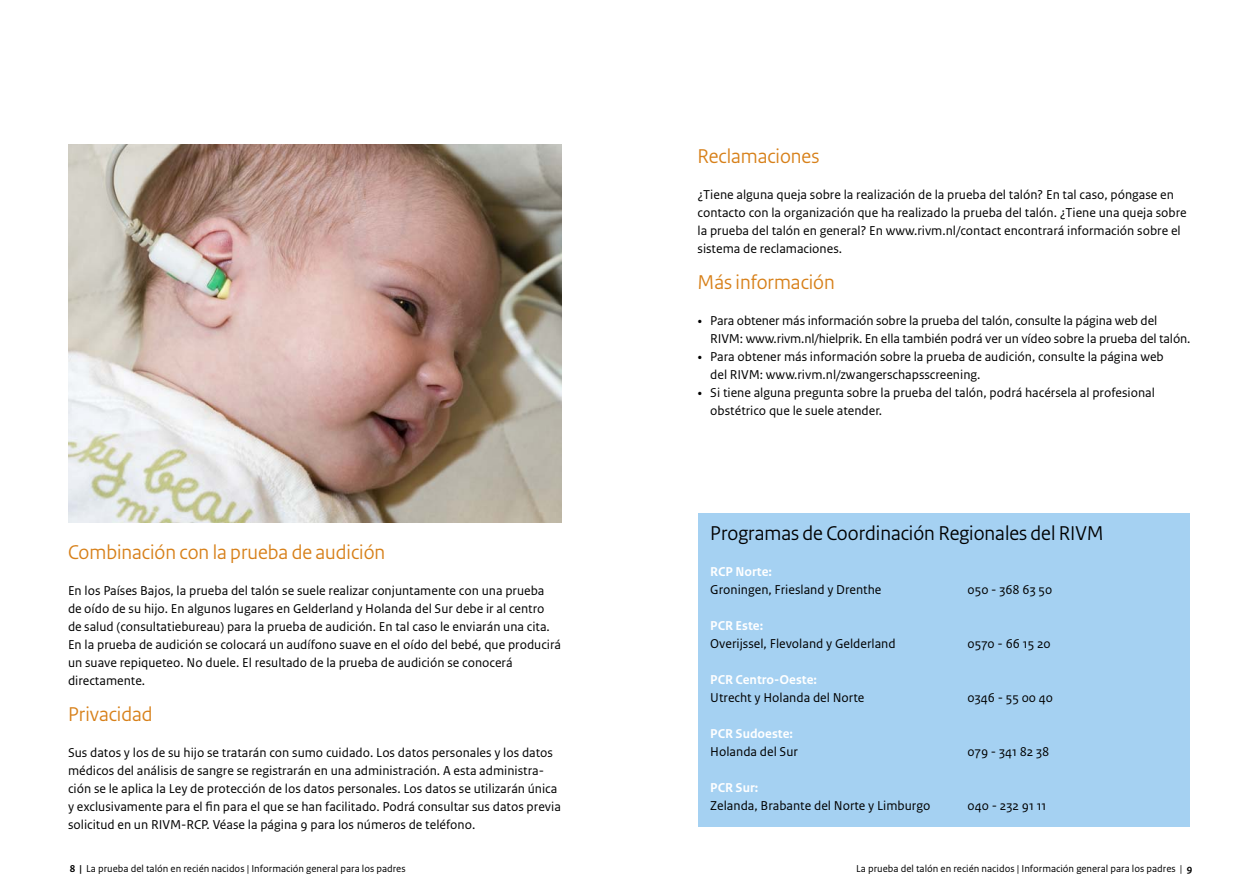
<style>
.page{position:relative;width:1259px;height:893px;background:#fff}
.page>*{position:absolute;margin:0;border:0;box-sizing:border-box;transform-origin:0 0}
.t1{font:21px "Rijksoverheid Sans Heading";color:#d78019}
.t2{font:21px "Rijksoverheid Sans Heading";color:#000}
.t3{font:13.5px/18px "Rijksoverheid Sans Text";color:#000}
.t4{font:700 13.5px "Rijksoverheid Sans Text";color:#fff}
.t5{font:10.5px "Rijksoverheid Sans Text";color:#000}
.s1{font-family:"Rijksoverheid Serif"}
.s2{font-weight:700}
</style>
<div class="page">
<div style="left:697px;top:513px;width:492px;height:314px;background:#a5d1f2"></div>
<img style="left:68px;top:145px;width:493px;height:378px">
<h1 class="t1" style="left:68px;top:544px;width:319px">Combinación con la prueba de audición</h1>
<p class="t3" style="left:68px;top:582px;width:494px">En los Países Bajos, la prueba del talón se suele realizar conjuntamente con una prueba de oído de su hijo. En algunos lugares en Gelderland y Holanda del Sur debe ir al centro de salud (consultatiebureau) para la prueba de audición. En tal caso le enviarán una cita.<br>En la prueba de audición se colocará un audífono suave en el oído del bebé, que producirá un suave repiqueteo. No duele. El resultado de la prueba de audición se conocerá directamente.</p>
<h1 class="t1" style="left:68px;top:706px;width:86px">Privacidad</h1>
<p class="t3" style="left:68px;top:744px;width:494px">Sus datos y los de su hijo se tratarán con sumo cuidado. Los datos personales y los datos médicos del análisis de sangre se registrarán en una administración. A esta administra&shy;ción se le aplica la Ley de protección de los datos personales. Los datos se utilizarán única y exclusivamente para el fin para el que se han facilitado. Podrá consultar sus datos previa solicitud en un RIVM-RCP. Véase la página 9 para los números de teléfono.</p>
<h1 class="t1" style="left:697px;top:148px;width:123px">Reclamaciones</h1>
<p class="t3" style="left:697px;top:186px;width:491px">¿Tiene alguna queja sobre la realización de la prueba del talón? En tal caso, póngase en contacto con la organización que ha realizado la prueba del talón. ¿Tiene una queja sobre la prueba del talón en general? En www.rivm.nl/contact encontrará información sobre el sistema de reclamaciones.</p>
<h1 class="t1" style="left:697px;top:274px;width:139px">Más información</h1>
<p class="t3" style="left:710px;top:312px;width:482px;text-indent:-13px"><span class="s1">•</span> Para obtener más información sobre la prueba del talón, consulte la página web del<br>RIVM: www.rivm.nl/hielprik. En ella también podrá ver un vídeo sobre la prueba del talón.</p>
<p class="t3" style="left:710px;top:348px;width:455px;text-indent:-13px"><span class="s1">•</span> Para obtener más información sobre la prueba de audición, consulte la página web del RIVM: www.rivm.nl/zwangerschapsscreening.</p>
<p class="t3" style="left:710px;top:384px;width:446px;text-indent:-13px"><span class="s1">•</span> Si tiene alguna pregunta sobre la prueba del talón, podrá hacérsela al profesional obstétrico que le suele atender.</p>
<h1 class="t2" style="left:710px;top:525px;width:395px">Programas de Coordinación Regionales del RIVM</h1>
<p class="t4" style="left:710px;top:566px;width:63px">RCP Norte:</p>
<p class="t3" style="left:710px;top:582px;width:173px">Groningen, Friesland y Drenthe</p>
<p class="t3" style="left:967px;top:582px;width:86px">050 - 368 63 50</p>
<p class="t4" style="left:710px;top:620px;width:54px">PCR Este:</p>
<p class="t3" style="left:710px;top:636px;width:187px">Overijssel, Flevoland y Gelderland</p>
<p class="t3" style="left:967px;top:636px;width:85px">0570 - 66 15 20</p>
<p class="t4" style="left:710px;top:674px;width:108px">PCR Centro-Oeste:</p>
<p class="t3" style="left:710px;top:690px;width:156px">Utrecht y Holanda del Norte</p>
<p class="t3" style="left:967px;top:690px;width:87px">0346 - 55 00 40</p>
<p class="t4" style="left:710px;top:728px;width:84px">PCR Sudoeste:</p>
<p class="t3" style="left:710px;top:744px;width:89px">Holanda del Sur</p>
<p class="t3" style="left:967px;top:744px;width:83px">079 - 341 82 38</p>
<p class="t4" style="left:710px;top:782px;width:49px">PCR Sur:</p>
<p class="t3" style="left:710px;top:798px;width:222px">Zelanda, Brabante del Norte y Limburgo</p>
<p class="t3" style="left:967px;top:798px;width:80px">040 - 232 91 11</p>
<p class="t5" style="left:70px;top:864px;width:337px"><span class="s2">8 |</span> La prueba del talón en recién nacidos | Información general para los padres</p>
<p class="t5" style="left:856px;top:864px;width:338px">La prueba del talón en recién nacidos | Información general para los padres | <span class="s2">9</span></p>
</div>
